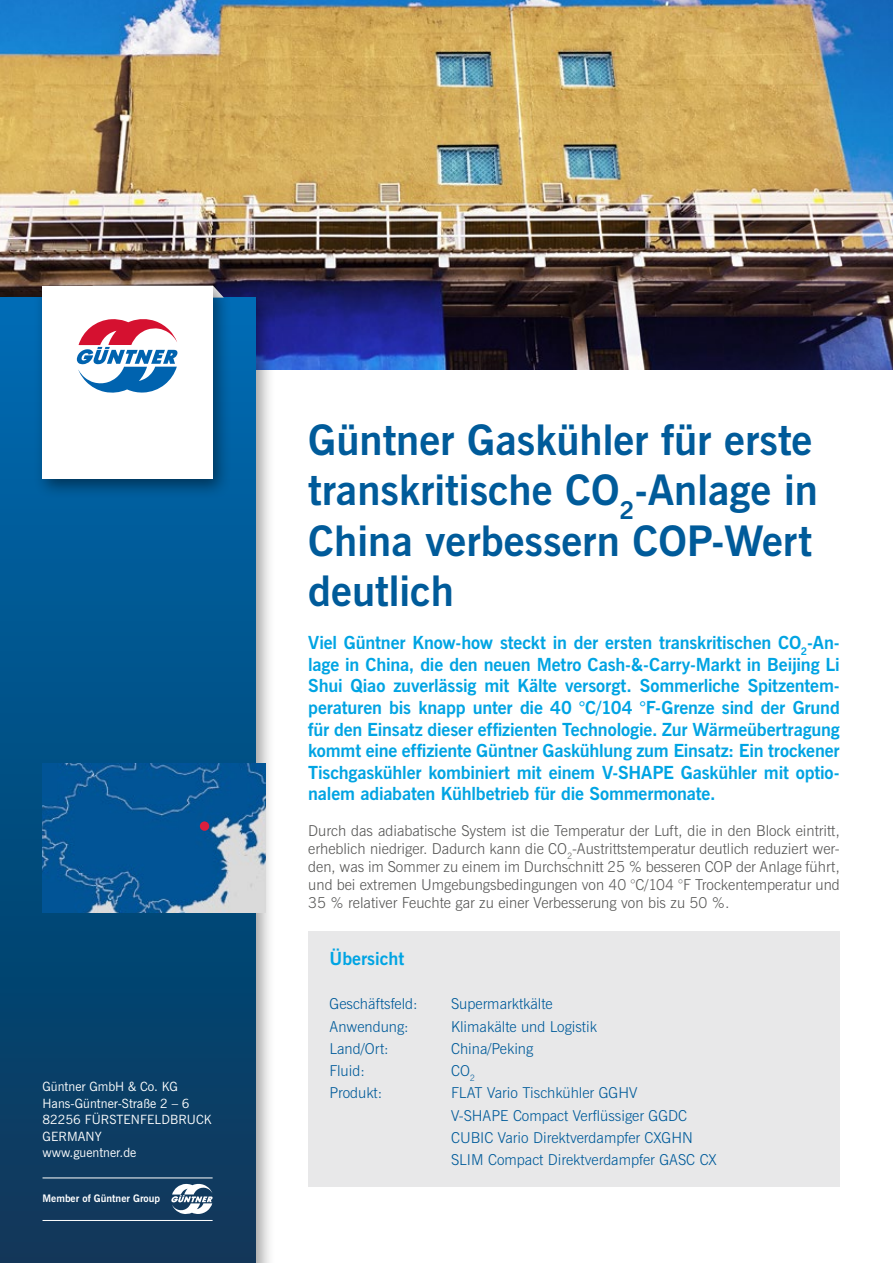
<style>
.page{position:relative;width:893px;height:1263px;background:#fff}
.page>*{position:absolute;margin:0;border:0;box-sizing:border-box;transform-origin:0 0}
.t1{font:700 42px/50.4px "News Gothic";color:#005b9a}
.t2{font:700 18px/21.6px "News Gothic";letter-spacing:-.01em;color:#00a4e3;text-align:justify}
.t3{font:300 15px/18px "News Gothic L";color:#575756;text-align:justify}
.t4{font:300 15px/22.2px "News Gothic L";color:#005b9a}
.t5{font:12.75px/16.5px "News Gothic";color:#fff}
.t6{font:700 10.35px "News Gothic";color:#fff}
</style>
<div class="page">
<img style="left:0;top:0;width:893px;height:370px">
<div style="left:0;top:289px;width:276px;height:974px;background:#000;opacity:.38"></div>
<div style="left:0;top:298px;width:255px;height:965px;background:linear-gradient(to bottom,#006bb3,#0c3657)"></div>
<div style="left:33px;top:279px;width:199px;height:221px;background:#000;opacity:.45"></div>
<div style="left:43px;top:286px;width:170px;height:192px;background:#fff"></div>
<svg style="left:76px;top:319px;width:102px;height:74px"></svg>
<img style="left:43px;top:763px;width:223px;height:149px">
<div style="left:200px;top:821px;width:9px;height:10px;background:#db1f3e;border-radius:50%"></div>
<svg style="left:171px;top:1184px;width:42px;height:30px"></svg>
<hr style="left:43px;top:1220px;width:170px;height:1px;background:#fff">
<hr style="left:43px;top:1177px;width:170px;height:1px;background:#fff">
<div style="left:308px;top:930px;width:532px;height:256px;background:#e8e8e9"></div>
<p class="t5" style="left:43px;top:1079px;width:171px">Güntner GmbH &amp; Co. KG<br>Hans-Güntner-Straße 2 – 6<br>82256 FÜRSTENFELDBRUCK<br>GERMANY<br>www.guentner.de</p>
<p class="t6" style="left:43px;top:1192px;width:119px">Member of Güntner Group</p>
<h1 class="t1" style="left:308px;top:416px;width:511px">Güntner Gaskühler für erste transkritische CO<sub>2</sub>-Anlage in<br>China verbessern COP-Wert deutlich</h1>
<p class="t2" style="left:308px;top:632px;width:533px">Viel Güntner Know-how steckt in der ersten transkritischen CO<sub>2</sub>-An&shy;lage in China, die den neuen Metro Cash-&amp;-Carry-Markt in Beijing Li Shui Qiao zuverlässig mit Kälte versorgt. Sommerliche Spitzentem&shy;peraturen bis knapp unter die 40 °C/104 °F-Grenze sind der Grund für den Einsatz dieser effizienten Technologie. Zur Wärmeübertragung kommt eine effiziente Güntner Gaskühlung zum Einsatz: Ein trockener Tischgaskühler kombiniert mit einem V-SHAPE Gaskühler mit optio&shy;nalem adiabaten Kühlbetrieb für die Sommermonate.</p>
<p class="t3" style="left:308px;top:822px;width:533px">Durch das adiabatische System ist die Temperatur der Luft, die in den Block eintritt, erheblich niedriger. Dadurch kann die CO<sub>2</sub>-Austrittstemperatur deutlich reduziert wer&shy;den, was im Sommer zu einem im Durchschnitt 25 % besseren COP der Anlage führt, und bei extremen Umgebungsbedingungen von 40 °C/104 °F Trockentemperatur und 35 % relativer Feuchte gar zu einer Verbesserung von bis zu 50 %.</p>
<p class="t2" style="left:330px;top:948px;width:76px">Übersicht</p>
<p class="t4" style="left:330px;top:993px;width:90px">Geschäftsfeld:</p>
<p class="t4" style="left:451px;top:993px;width:103px">Supermarktkälte</p>
<p class="t4" style="left:330px;top:1015px;width:81px">Anwendung:</p>
<p class="t4" style="left:451px;top:1015px;width:147px">Klimakälte und Logistik</p>
<p class="t4" style="left:330px;top:1037px;width:61px">Land/Ort:</p>
<p class="t4" style="left:451px;top:1037px;width:84px">China/Peking</p>
<p class="t4" style="left:330px;top:1060px;width:37px">Fluid:</p>
<p class="t4" style="left:451px;top:1060px;width:26px">CO<sub>2</sub></p>
<p class="t4" style="left:330px;top:1082px;width:54px">Produkt:</p>
<p class="t4" style="left:451px;top:1082px;width:267px">FLAT Vario Tischkühler GGHV<br>V-SHAPE Compact Verflüssiger GGDC CUBIC Vario Direktverdampfer CXGHN SLIM Compact Direktverdampfer GASC CX</p>
</div>
